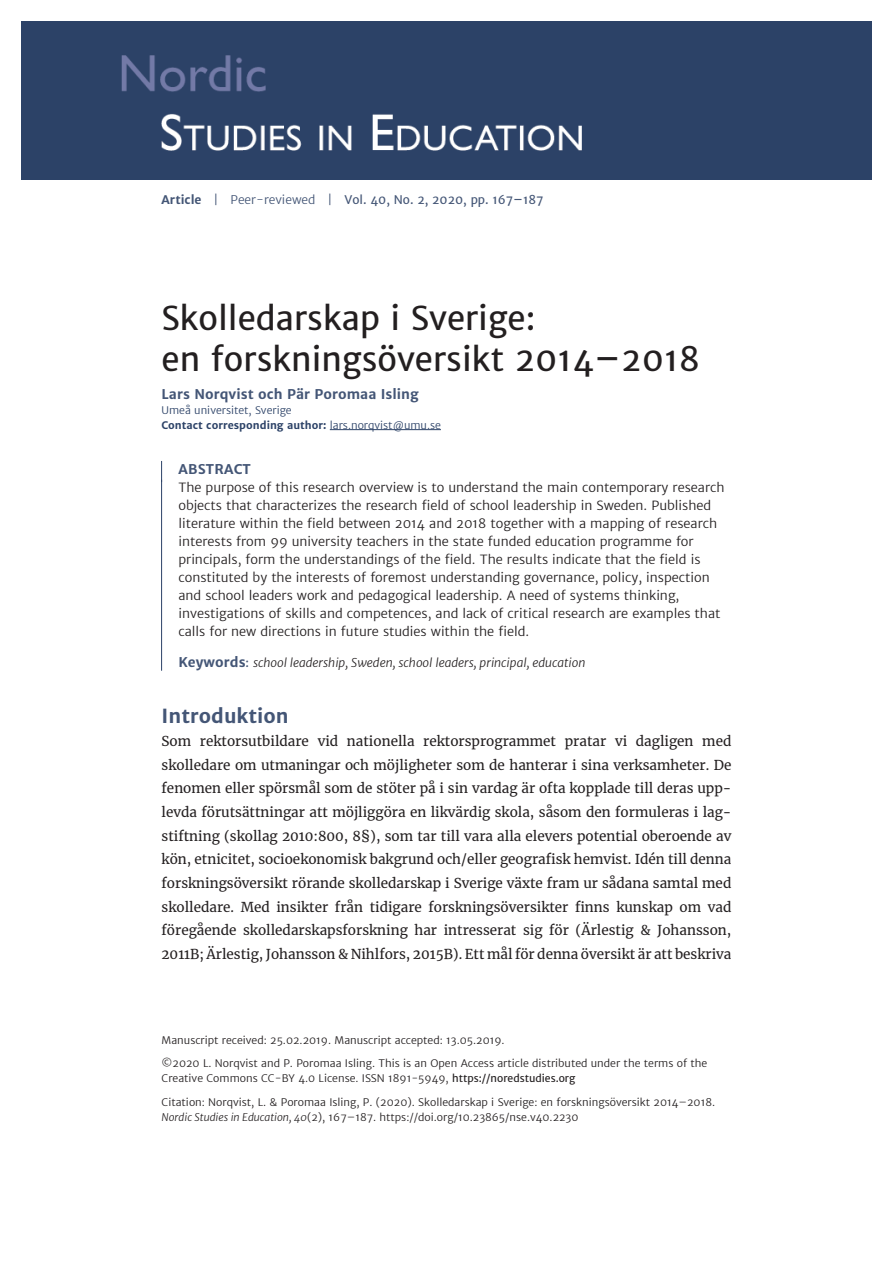
<style>
.page{position:relative;width:893px;height:1263px;background:#fff}
.page>*{position:absolute;margin:0;border:0;box-sizing:border-box;transform-origin:0 0}
.t1{font:33px/40.5px "Merriweather Sans";color:#231f20}
.t2{font:700 19.5px "Merriweather Sans";color:#445676}
.t3{font:13.5px/23.7px "Merriweather";color:#231f20;text-align:justify}
.t4{font:700 13.5px "Merriweather Sans";color:#445676}
.t5{font:700 13.5px "Merriweather Sans";letter-spacing:.02em;color:#445676}
.t6{font:300 12.75px/18px "Merriweather Sans";color:#231f20}
.t7{font:italic 300 12px "Merriweather Sans";color:#231f20}
.t8{font:12px "Merriweather Sans";color:#445676}
.t9{font:300 10.5px/15px "Merriweather Sans";color:#231f20}
.t10{font:300 10.5px/15px "Merriweather Sans";color:#2c4267}
.s1{font-weight:700}
.s2{font-weight:300}
.s3{font-weight:700;font-style:normal;font-size:13.5px;color:#445676}
.s4{font-weight:400;font-style:normal;color:#445676}
.s5{font-weight:400}
.s6{font-style:italic}
</style>
<div class="page">
<div style="left:21px;top:21px;width:851px;height:158px;background:#2c4267"></div>
<img style="left:121px;top:55px;width:461px;height:96px">
<hr style="left:330px;top:429px;width:111px;height:1px;background:#2c4267">
<svg style="left:161px;top:461px;width:1px;height:19px"></svg>
<hr style="left:161px;top:480px;width:1px;height:191px;background:#2c4267">
<p class="t8" style="left:162px;top:192px;width:383px"><span class="s1">Article</span> <span class="s2">| Peer-reviewed |</span> Vol. 40, No. 2, 2020, pp. 167–187</p>
<h1 class="t1" style="left:162px;top:298px;width:540px">Skolledarskap i Sverige:<br>en forskningsöversikt 2014–2018</h1>
<p class="t4" style="left:162px;top:385px;width:259px">Lars Norqvist och Pär Poromaa Isling</p>
<p class="t10" style="left:162px;top:402px;width:281px">Umeå universitet, Sverige<br><span class="s1">Contact corresponding author:</span> lars.norqvist@umu.se</p>
<p class="t5" style="left:178px;top:461px;width:74px">ABSTRACT</p>
<p class="t6" style="left:178px;top:478px;width:548px">The purpose of this research overview is to understand the main contemporary research objects that characterizes the research field of school leadership in Sweden. Published literature within the field between 2014 and 2018 together with a mapping of research interests from 99 university teachers in the state funded education programme for principals, form the understandings of the field. The results indicate that the field is constituted by the interests of foremost understanding governance, policy, inspection and school leaders work and pedagogical leadership. A need of systems thinking, investigations of skills and competences, and lack of critical research are examples that calls for new directions in future studies within the field.</p>
<p class="t7" style="left:178px;top:655px;width:408px"><span class="s3">Keywords</span><span class="s4">:</span> school leadership, Sweden, school leaders, principal, education</p>
<h2 class="t2" style="left:162px;top:703px;width:129px">Introduktion</h2>
<p class="t3" style="left:162px;top:729px;width:571px">Som rektorsutbildare vid nationella rektorsprogrammet pratar vi dagligen med skolledare om utmaningar och möjligheter som de hanterar i sina verksamheter. De fenomen eller spörsmål som de stöter på i sin vardag är ofta kopplade till deras upp&shy;levda förutsättningar att möjliggöra en likvärdig skola, såsom den formuleras i lag&shy;stiftning (skollag 2010:800, 8§), som tar till vara alla elevers potential oberoende av kön, etnicitet, socioekonomisk bakgrund och/eller geografisk hemvist. Idén till denna forskningsöversikt rörande skolledarskap i Sverige växte fram ur sådana samtal med skolledare. Med insikter från tidigare forskningsöversikter finns kunskap om vad föregående skolledarskapsforskning har intresserat sig för (Ärlestig &amp; Johansson, 2011B; Ärlestig, Johansson &amp; Nihlfors, 2015B). Ett mål för denna översikt är att beskriva</p>
<p class="t9" style="left:162px;top:1032px;width:345px">Manuscript received: 25.02.2019. Manuscript accepted: 13.05.2019.</p>
<p class="t9" style="left:162px;top:1056px;width:547px">©2020 L. Norqvist and P. Poromaa Isling. This is an Open Access article distributed under the terms of the<br>Creative Commons CC-BY 4.0 License. ISSN 1891-5949, <span class="s5">https://noredstudies.org</span></p>
<p class="t9" style="left:162px;top:1094px;width:555px">Citation: Norqvist, L. &amp; Poromaa Isling, P. (2020). Skolledarskap i Sverige: en forskningsöversikt 2014–2018.<br><span class="s6">Nordic Studies in Education, 40</span>(2), 167–187. https://doi.org/10.23865/nse.v40.2230</p>
</div>
